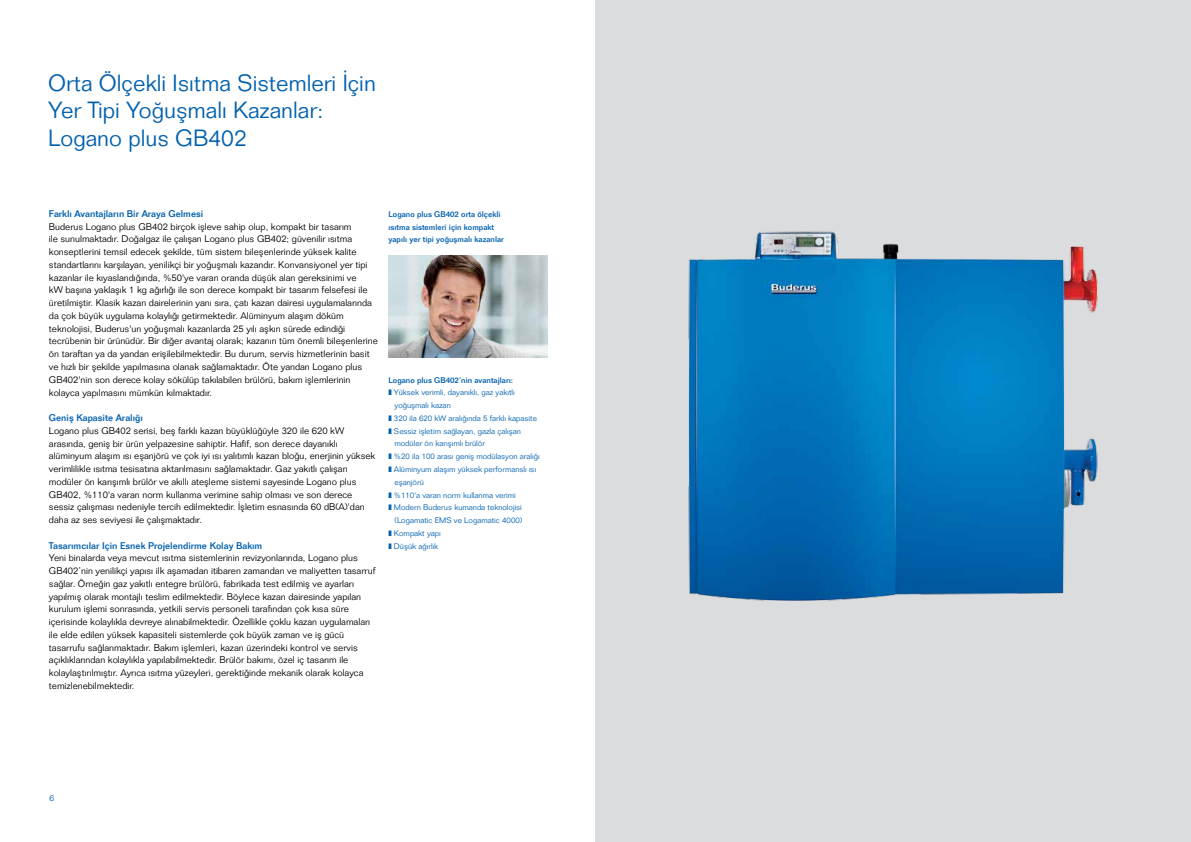
<style>
.page{position:relative;width:1191px;height:842px;background:#fff}
.page>*{position:absolute;margin:0;border:0;box-sizing:border-box;transform-origin:0 0}
.t1{font:300 23px/27.6px "Folio Std";color:#0060ae}
.t2{font:300 9.5px/12.8px "Folio Std";color:#000}
.t3{font:500 9.5px "Folio Std";color:#0060ae}
.t4{font:300 8.5px "Folio Std";color:#0060ae}
.t5{font:300 8px/12.8px "Folio Std";color:#0060ae}
.t6{font:500 8px/12.8px "Folio Std";color:#0060ae}
</style>
<div class="page">
<div style="left:595px;top:0;width:596px;height:842px;background:#dbdcde"></div>
<img style="left:688px;top:231px;width:410px;height:370px">
<img style="left:388px;top:255px;width:159px;height:102px">
<h1 class="t1" style="left:48px;top:69px;width:329px">Orta Ölçekli Isıtma Sistemleri İçin<br>Yer Tipi Yoğuşmalı Kazanlar:<br>Logano plus GB402</h1>
<p class="t3" style="left:49px;top:208px;width:156px">Farklı Avantajların Bir Araya Gelmesi</p>
<p class="t2" style="left:49px;top:220px;width:330px">Buderus Logano plus GB402 birçok işleve sahip olup, kompakt bir tasarım<br>ile sunulmaktadır. Doğalgaz ile çalışan Logano plus GB402; güvenilir ısıtma konseptlerini temsil edecek şekilde, tüm sistem bileşenlerinde yüksek kalite standartlarını karşılayan, yenilikçi bir yoğuşmalı kazandır. Konvansiyonel yer tipi kazanlar ile kıyaslandığında, %50'ye varan oranda düşük alan gereksinimi ve<br>kW başına yaklaşık 1 kg ağırlığı ile son derece kompakt bir tasarım felsefesi ile üretilmiştir. Klasik kazan dairelerinin yanı sıra, çatı kazan dairesi uygulamalarında da çok büyük uygulama kolaylığı getirmektedir. Alüminyum alaşım döküm teknolojisi, Buderus'un yoğuşmalı kazanlarda 25 yılı aşkın sürede edindiği tecrübenin bir ürünüdür. Bir diğer avantaj olarak; kazanın tüm önemli bileşenlerine ön taraftan ya da yandan erişilebilmektedir. Bu durum, servis hizmetlerinin basit ve hızlı bir şekilde yapılmasına olanak sağlamaktadır. Öte yandan Logano plus GB402'nin son derece kolay sökülüp takılabilen brülörü, bakım işlemlerinin kolayca yapılmasını mümkün kılmaktadır.</p>
<p class="t3" style="left:49px;top:412px;width:95px">Geniş Kapasite Aralığı</p>
<p class="t2" style="left:49px;top:424px;width:328px">Logano plus GB402 serisi, beş farklı kazan büyüklüğüyle 320 ile 620 kW arasında, geniş bir ürün yelpazesine sahiptir. Hafif, son derece dayanıklı alüminyum alaşım ısı eşanjörü ve çok iyi ısı yalıtımlı kazan bloğu, enerjinin yüksek verimlilikle ısıtma tesisatına aktarılmasını sağlamaktadır. Gaz yakıtlı çalışan modüler ön karışımlı brülör ve akıllı ateşleme sistemi sayesinde Logano plus GB402, %110'a varan norm kullanma verimine sahip olması ve son derece sessiz çalışması nedeniyle tercih edilmektedir. İşletim esnasında 60 dB(A)'dan daha az ses seviyesi ile çalışmaktadır.</p>
<p class="t3" style="left:49px;top:539px;width:215px">Tasarımcılar Için Esnek Projelendirme Kolay Bakım</p>
<p class="t2" style="left:49px;top:552px;width:328px">Yeni binalarda veya mevcut ısıtma sistemlerinin revizyonlarında, Logano plus GB402’nin yenilikçi yapısı ilk aşamadan itibaren zamandan ve maliyetten tasarruf sağlar. Örneğin gaz yakıtlı entegre brülörü, fabrikada test edilmiş ve ayarları yapılmış olarak montajlı teslim edilmektedir. Böylece kazan dairesinde yapılan kurulum işlemi sonrasında, yetkili servis personeli tarafından çok kısa süre içerisinde kolaylıkla devreye alınabilmektedir. Özellikle çoklu kazan uygulamaları ile elde edilen yüksek kapasiteli sistemlerde çok büyük zaman ve iş gücü tasarrufu sağlanmaktadır. Bakım işlemleri, kazan üzerindeki kontrol ve servis açıklıklarından kolaylıkla yapılabilmektedir. Brülör bakımı, özel iç tasarım ile kolaylaştırılmıştır. Ayrıca ısıtma yüzeyleri, gerektiğinde mekanik olarak kolayca temizlenebilmektedir.</p>
<p class="t6" style="left:388px;top:208px;width:117px">Logano plus GB402 orta ölçekli ısıtma sistemleri için kompakt yapılı yer tipi yoğuşmalı kazanlar</p>
<p class="t6" style="left:388px;top:373px;width:126px">Logano plus GB402’nin avantajları:</p>
<p class="t5" style="left:394px;top:386px;width:147px">Yüksek verimli, dayanıklı, gaz yakıtlı yoğuşmalı kazan<br>320 ila 620 kW aralığında 5 farklı kapasite<br>Sessiz işletim sağlayan, gazla çalışan modüler ön karışımlı brülör<br>%20 ila 100 arası geniş modülasyon aralığı<br>Alüminyum alaşım yüksek performanslı ısı eşanjörü<br>%110'a varan norm kullanma verimi<br>Modern Buderus kumanda teknolojisi (Logamatic EMS ve Logamatic 4000)<br>Kompakt yapı<br>Düşük ağırlık</p>
<p class="t4" style="left:50px;top:793px;width:6px">6</p>
</div>
